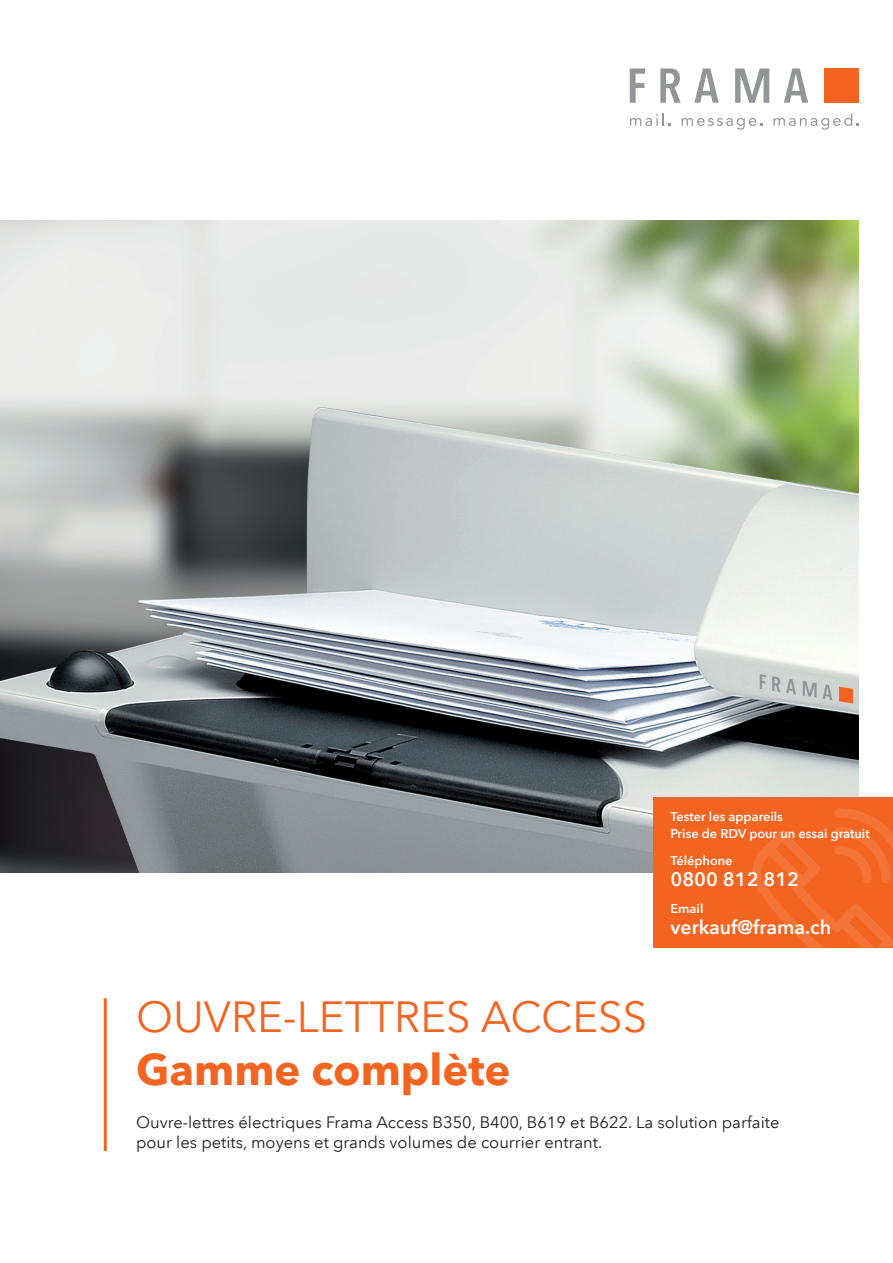
<style>
.page{position:relative;width:893px;height:1263px;background:#fff}
.page>*{position:absolute;margin:0;border:0;box-sizing:border-box;transform-origin:0 0}
.Überschrift{font:43.5px "Avenir Next LT Pro";color:#f36421}
.Überschrift-2{font:700 43.5px "Avenir Next LT Pro";color:#f36421}
.Fliesstext{font:600 19.5px "Avenir Next LT Pro";color:#fff}
.t1{font:16.5px/19.8px "Avenir Next LT Pro";color:#231f20}
.Fliesstext-2{font:600 12.75px "Avenir Next LT Pro";color:#fff}
</style>
<div class="page">
<img style="left:0;top:220px;width:859px;height:653px">
<div style="left:824px;top:68px;width:35px;height:35px;background:#f36421"></div>
<svg style="left:630px;top:68px;width:15px;height:35px"></svg>
<svg style="left:660px;top:68px;width:21px;height:35px"></svg>
<svg style="left:694px;top:68px;width:25px;height:35px"></svg>
<svg style="left:784px;top:68px;width:24px;height:35px"></svg>
<svg style="left:735px;top:68px;width:34px;height:35px"></svg>
<svg style="left:630px;top:114px;width:41px;height:12px"></svg>
<svg style="left:682px;top:118px;width:80px;height:12px"></svg>
<svg style="left:773px;top:114px;width:86px;height:16px"></svg>
<hr style="left:104px;top:998px;width:3px;height:153px;background:#f36421">
<div style="left:653px;top:797px;width:240px;height:151px;background:#f36421"></div>
<svg style="left:752px;top:808px;width:141px;height:140px"></svg>
<p class="Fliesstext-2" style="left:670px;top:809px;width:114px">Tester les appareils</p>
<p class="Fliesstext-2" style="left:670px;top:825px;width:201px">Prise de RDV pour un essai gratuit</p>
<p class="Fliesstext-2" style="left:670px;top:852px;width:64px">Téléphone</p>
<p class="Fliesstext" style="left:670px;top:867px;width:130px">0800 812 812</p>
<p class="Fliesstext-2" style="left:670px;top:900px;width:34px">Email</p>
<p class="Fliesstext" style="left:670px;top:915px;width:162px">verkauf@frama.ch</p>
<p class="Überschrift" style="left:136px;top:991px;width:513px">OUVRE-LETTRES ACCESS</p>
<p class="Überschrift-2" style="left:136px;top:1042px;width:376px">Gamme complète</p>
<p class="t1" style="left:136px;top:1112px;width:645px">Ouvre-lettres électriques Frama Access B350, B400, B619 et B622. La solution parfaite pour les petits, moyens et grands volumes de courrier entrant.</p>
</div>
